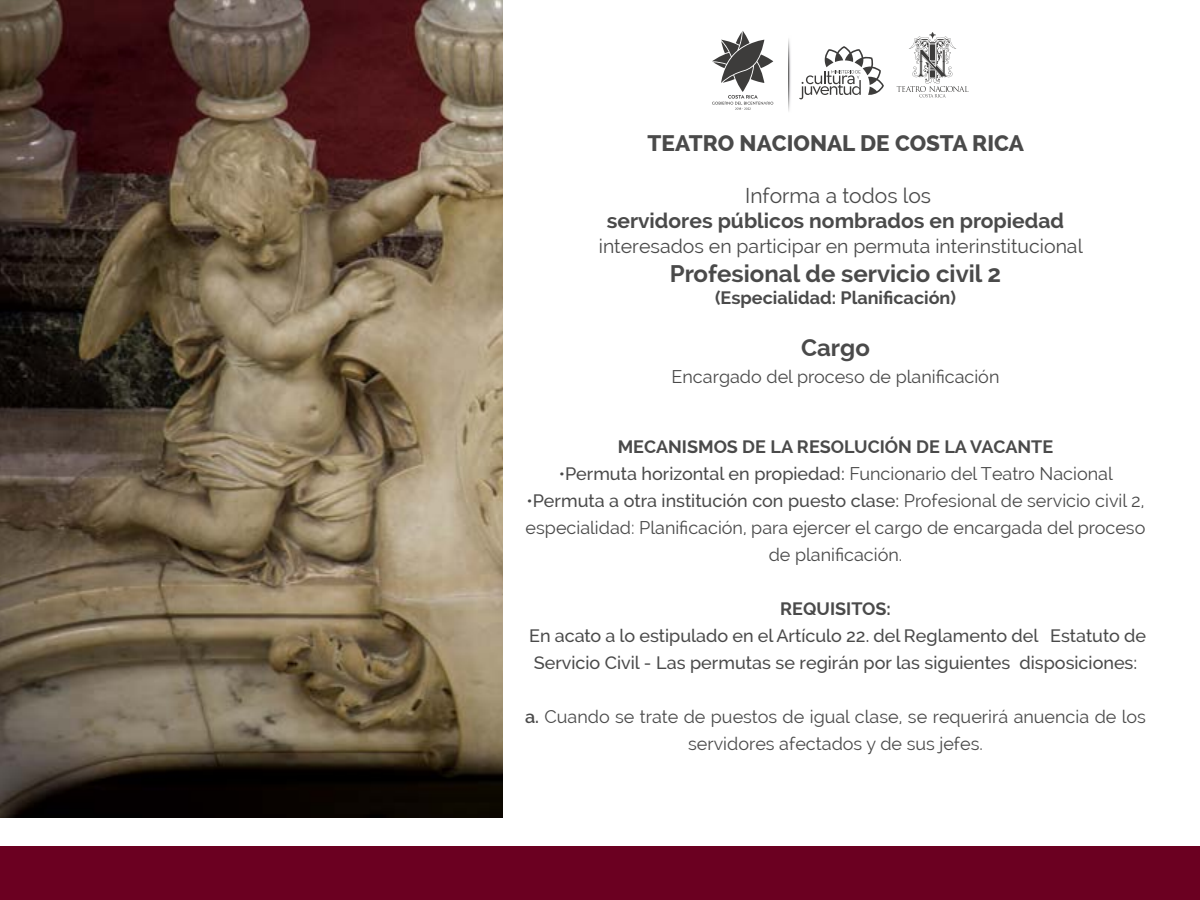
<style>
.page{position:relative;width:1200px;height:900px;background:#fff}
.page>*{position:absolute;margin:0;border:0;box-sizing:border-box;transform-origin:0 0}
.t1{font:700 24px "Raleway";color:#4a4a4a}
.t2{font:800 22.5px "Raleway";color:#4a4a4a}
.t3{font:700 21px "Raleway";color:#4a4a4a}
.t4{font:21px "Raleway";color:#4a4a4a}
.t5{font:19.5px "Raleway";color:#4a4a4a}
.t6{font:18px/27px "Raleway";color:#4a4a4a;text-align:center}
.t7{font:500 18px/27px "Raleway";color:#4a4a4a}
.t8{font:700 18px "Raleway";color:#4a4a4a}
.s1{font-weight:500}
.s2{font-weight:600}
</style>
<div class="page">
<div style="left:0;top:846px;width:1200px;height:54px;background:#6b0021"></div>
<img style="left:0;top:0;width:502px;height:818px">
<svg style="left:897px;top:32px;width:71px;height:65px"></svg>
<svg style="left:712px;top:31px;width:61px;height:79px"></svg>
<svg style="left:799px;top:46px;width:85px;height:53px"></svg>
<svg style="left:788px;top:39px;width:3px;height:72px"></svg>
<p class="t2" style="left:648px;top:130px;width:378px">TEATRO NACIONAL DE COSTA RICA</p>
<p class="t4" style="left:745px;top:183px;width:187px">Informa a todos los</p>
<p class="t3" style="left:607px;top:209px;width:459px">servidores públicos nombrados en propiedad</p>
<p class="t5" style="left:599px;top:235px;width:485px">interesados en participar en permuta interinstitucional</p>
<h1 class="t1" style="left:670px;top:260px;width:333px">Profesional de servicio civil 2</h1>
<p class="t8" style="left:715px;top:287px;width:242px">(Especialidad: Planificación)</p>
<h1 class="t1" style="left:801px;top:334px;width:70px">Cargo</h1>
<p class="t6" style="left:672px;top:363px;width:329px">Encargado del proceso de planificación</p>
<p class="t8" style="left:618px;top:437px;width:437px">MECANISMOS DE LA RESOLUCIÓN DE LA VACANTE</p>
<p class="t6" style="left:559px;top:460px;width:556px">•<span class="s1">Permuta horizontal en propiedad:</span> Funcionario del Teatro Nacional</p>
<p class="t6" style="left:526px;top:487px;width:621px">•<span class="s1">Permuta a otra institución con puesto clase:</span> Profesional de servicio civil 2, especialidad: Planificación, para ejercer el cargo de encargada del proceso de planificación.</p>
<p class="t8" style="left:780px;top:599px;width:112px">REQUISITOS:</p>
<p class="t7" style="left:529px;top:623px;width:618px">En acato a lo estipulado en el Artículo 22. del Reglamento del Estatuto de<br>Servicio Civil - Las permutas se regirán por las siguientes disposiciones:</p>
<p class="t6" style="left:525px;top:703px;width:623px"><span class="s2">a.</span> Cuando se trate de puestos de igual clase, se requerirá anuencia de los servidores afectados y de sus jefes.</p>
</div>
